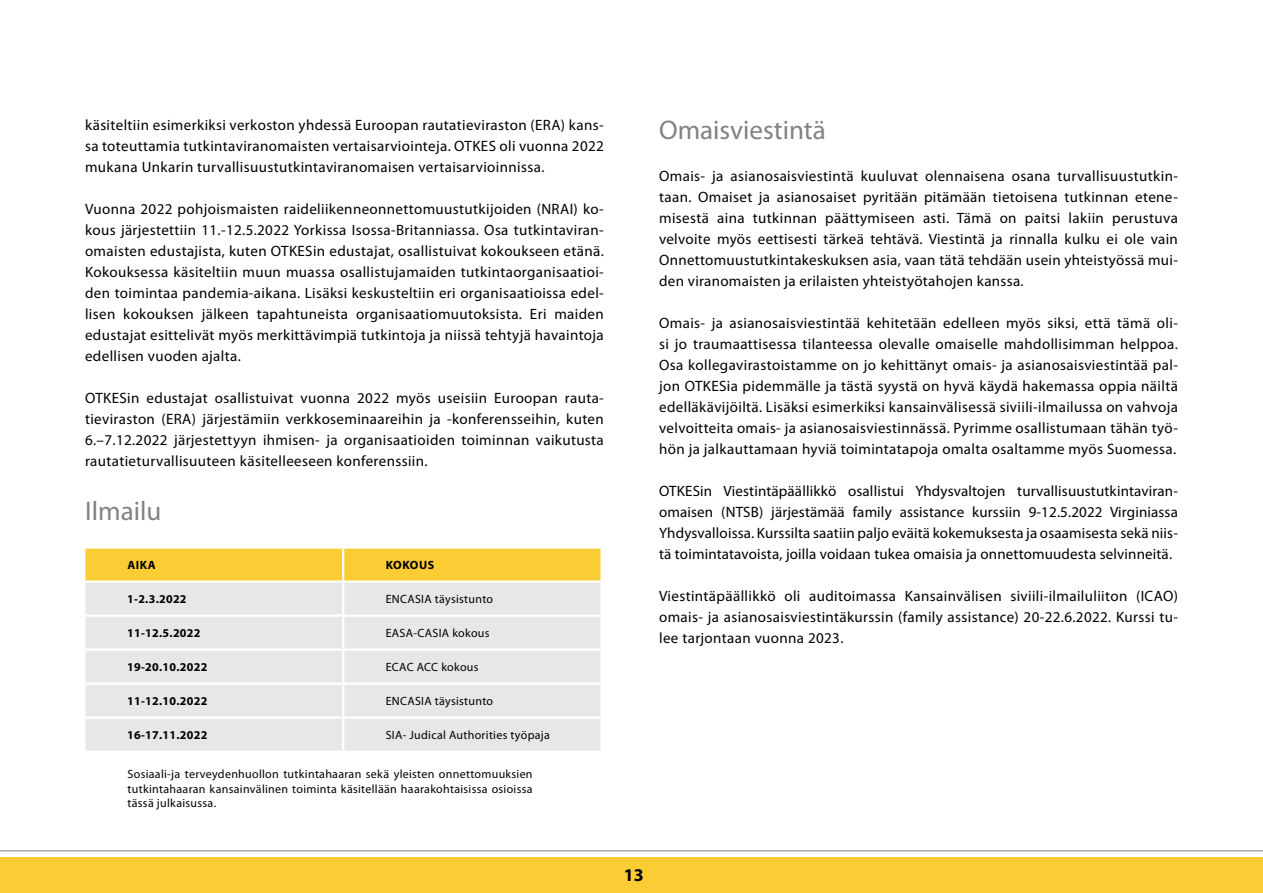
<style>
.page{position:relative;width:1263px;height:893px;background:#fff}
.page>*{position:absolute;margin:0;border:0;box-sizing:border-box;transform-origin:0 0}
.Otsikko_2{font:27px "Myriad Pro";color:#808285}
.t1{font:700 18px "Myriad Pro";color:#000}
.leipis{font:15px/21px "Myriad Pro";letter-spacing:.025em;color:#000;text-align:justify}
.leipis-2{font:12px/14.4px "Myriad Pro";letter-spacing:.025em;color:#000;text-align:justify}
.taulukko{font:12px "Myriad Pro";letter-spacing:.025em;color:#000}
.taulukko-2{font:700 12px "Myriad Pro";letter-spacing:.025em;color:#000}
</style>
<div class="page">
<div style="left:0;top:857px;width:1263px;height:36px;background:#fbcc33"></div>
<hr style="left:0;top:850px;width:1263px;height:1px;background:#a7a9ac">
<div style="left:85px;top:549px;width:515px;height:31px;background:#fbcc33"></div>
<div style="left:85px;top:583px;width:515px;height:167px;background:#e6e7e8"></div>
<hr style="left:342px;top:549px;width:2px;height:31px;background:#fff">
<hr style="left:342px;top:583px;width:2px;height:31px;background:#fff">
<hr style="left:342px;top:617px;width:2px;height:31px;background:#fff">
<hr style="left:342px;top:651px;width:2px;height:31px;background:#fff">
<hr style="left:342px;top:685px;width:2px;height:31px;background:#fff">
<hr style="left:342px;top:719px;width:2px;height:31px;background:#fff">
<hr style="left:85px;top:614px;width:258px;height:3px;background:#fff">
<hr style="left:343px;top:614px;width:260px;height:3px;background:#fff">
<hr style="left:85px;top:648px;width:258px;height:3px;background:#fff">
<hr style="left:343px;top:648px;width:260px;height:3px;background:#fff">
<hr style="left:85px;top:682px;width:258px;height:3px;background:#fff">
<hr style="left:343px;top:682px;width:260px;height:3px;background:#fff">
<hr style="left:85px;top:716px;width:258px;height:3px;background:#fff">
<hr style="left:343px;top:716px;width:260px;height:3px;background:#fff">
<p class="leipis" style="left:85px;top:115px;width:520px">käsiteltiin esimerkiksi verkoston yhdessä Euroopan rautatieviraston (ERA) kans&shy;sa toteuttamia tutkintaviranomaisten vertaisarviointeja. OTKES oli vuonna 2022 mukana Unkarin turvallisuustutkintaviranomaisen vertaisarvioinnissa.</p>
<p class="leipis" style="left:85px;top:199px;width:520px">Vuonna 2022 pohjoismaisten raideliikenneonnettomuustutkijoiden (NRAI) ko&shy;kous järjestettiin 11.-12.5.2022 Yorkissa Isossa-Britanniassa. Osa tutkintaviran&shy;omaisten edustajista, kuten OTKESin edustajat, osallistuivat kokoukseen etänä.<br>Kokouksessa käsiteltiin muun muassa osallistujamaiden tutkintaorganisaatioi&shy;den toimintaa pandemia-aikana. Lisäksi keskusteltiin eri organisaatioissa edel&shy;lisen kokouksen jälkeen tapahtuneista organisaatiomuutoksista. Eri maiden edustajat esittelivät myös merkittävimpiä tutkintoja ja niissä tehtyjä havaintoja edellisen vuoden ajalta.</p>
<p class="leipis" style="left:85px;top:388px;width:520px">OTKESin edustajat osallistuivat vuonna 2022 myös useisiin Euroopan rauta&shy;tieviraston (ERA) järjestämiin verkkoseminaareihin ja -konferensseihin, kuten 6.–7.12.2022 järjestettyyn ihmisen- ja organisaatioiden toiminnan vaikutusta rautatieturvallisuuteen käsitelleeseen konferenssiin.</p>
<p class="Otsikko_2" style="left:85px;top:494px;width:78px">Ilmailu</p>
<p class="taulukko-2" style="left:127px;top:557px;width:30px">AIKA</p>
<p class="taulukko-2" style="left:386px;top:557px;width:50px">KOKOUS</p>
<p class="taulukko-2" style="left:127px;top:591px;width:61px">1-2.3.2022</p>
<p class="taulukko" style="left:386px;top:592px;width:109px">ENCASIA täysistunto</p>
<p class="taulukko-2" style="left:127px;top:625px;width:75px">11-12.5.2022</p>
<p class="taulukko" style="left:386px;top:626px;width:105px">EASA-CASIA kokous</p>
<p class="taulukko-2" style="left:127px;top:659px;width:82px">19-20.10.2022</p>
<p class="taulukko" style="left:386px;top:660px;width:94px">ECAC ACC kokous</p>
<p class="taulukko-2" style="left:127px;top:693px;width:82px">11-12.10.2022</p>
<p class="taulukko" style="left:386px;top:694px;width:109px">ENCASIA täysistunto</p>
<p class="taulukko-2" style="left:127px;top:727px;width:82px">16-17.11.2022</p>
<p class="taulukko" style="left:386px;top:728px;width:166px">SIA- Judical Authorities työpaja</p>
<p class="leipis-2" style="left:128px;top:767px;width:407px">Sosiaali-ja terveydenhuollon tutkintahaaran sekä yleisten onnettomuuksien tutkintahaaran kansainvälinen toiminta käsitellään haarakohtaisissa osioissa tässä julkaisussa.</p>
<p class="Otsikko_2" style="left:659px;top:114px;width:168px">Omaisviestintä</p>
<p class="leipis" style="left:659px;top:166px;width:520px">Omais- ja asianosaisviestintä kuuluvat olennaisena osana turvallisuustutkin&shy;taan. Omaiset ja asianosaiset pyritään pitämään tietoisena tutkinnan etene&shy;misestä aina tutkinnan päättymiseen asti. Tämä on paitsi lakiin perustuva velvoite myös eettisesti tärkeä tehtävä. Viestintä ja rinnalla kulku ei ole vain Onnettomuustutkintakeskuksen asia, vaan tätä tehdään usein yhteistyössä mui&shy;den viranomaisten ja erilaisten yhteistyötahojen kanssa.</p>
<p class="leipis" style="left:659px;top:313px;width:520px">Omais- ja asianosaisviestintää kehitetään edelleen myös siksi, että tämä oli&shy;si jo traumaattisessa tilanteessa olevalle omaiselle mahdollisimman helppoa.<br>Osa kollegavirastoistamme on jo kehittänyt omais- ja asianosaisviestintää pal&shy;jon OTKESia pidemmälle ja tästä syystä on hyvä käydä hakemassa oppia näiltä edelläkävijöiltä. Lisäksi esimerkiksi kansainvälisessä siviili-ilmailussa on vahvoja velvoitteita omais- ja asianosaisviestinnässä. Pyrimme osallistumaan tähän työ&shy;hön ja jalkauttamaan hyviä toimintatapoja omalta osaltamme myös Suomessa.</p>
<p class="leipis" style="left:659px;top:481px;width:520px">OTKESin Viestintäpäällikkö osallistui Yhdysvaltojen turvallisuustutkintaviran&shy;omaisen (NTSB) järjestämää family assistance kurssiin 9-12.5.2022 Virginiassa Yhdysvalloissa. Kurssilta saatiin paljo eväitä kokemuksesta ja osaamisesta sekä niis&shy;tä toimintatavoista, joilla voidaan tukea omaisia ja onnettomuudesta selvinneitä.</p>
<p class="leipis" style="left:659px;top:586px;width:520px">Viestintäpäällikkö oli auditoimassa Kansainvälisen siviili-ilmailuliiton (ICAO) omais- ja asianosaisviestintäkurssin (family assistance) 20-22.6.2022. Kurssi tu&shy;lee tarjontaan vuonna 2023.</p>
<p class="t1" style="left:624px;top:863px;width:21px">13</p>
</div>
